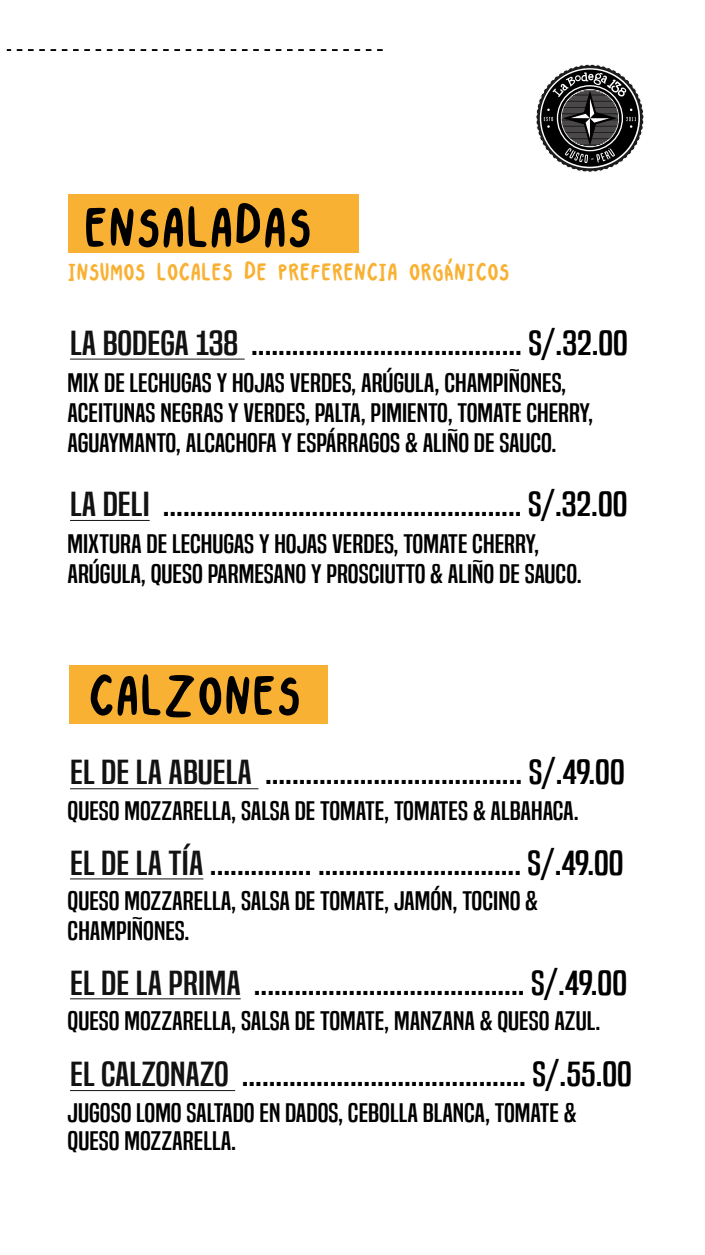
<style>
.page{position:relative;width:705px;height:1255px;background:#fff}
.page>*{position:absolute;margin:0;border:0;box-sizing:border-box;transform-origin:0 0}
.t1{font:87.56px "Kap";color:#000}
.t2{font:38.12px "Kap";color:#f8b133}
.t3{font:32.44px "Built Titling Rg";color:#000;scale:1.35 1}
.t4{font:25px/30px "Built Titling Rg";color:#000;scale:1.29 1}
.s1{color:rgb(0 0 0/.93)}
</style>
<div class="page">
<hr style="left:70px;top:359px;width:174px;height:1px;background:#717171">
<hr style="left:70px;top:520px;width:80px;height:1px;background:#202020">
<div style="left:68px;top:195px;width:290px;height:58px;background:#f8b133"></div>
<hr style="left:70px;top:788px;width:188px;height:1px;background:#525252">
<hr style="left:70px;top:879px;width:133px;height:1px;background:#9b9b9b">
<hr style="left:70px;top:998px;width:171px;height:1px;background:#5e5e5e">
<hr style="left:70px;top:1090px;width:165px;height:1px;background:#262626">
<div style="left:69px;top:666px;width:259px;height:58px;background:#f8b133"></div>
<svg style="left:536px;top:64px;width:108px;height:109px"></svg>
<svg style="left:7px;top:49px;width:375px;height:2px"></svg>
<h1 class="t1" style="left:83px;top:179px;width:230px">ensaladas</h1>
<h2 class="t2" style="left:68px;top:251px;width:443px">insumos locales de preferencia orgánicos</h2>
<p class="t3" style="left:70px;top:324px;width:414px"><span class="s1">LA BODEGA 138</span> ........................................ S/.32.00</p>
<p class="t4" style="left:68px;top:368px;width:409px">MIX DE LECHUGAS Y HOJAS VERDES, ARÚGULA, CHAMPIÑONES,<br>ACEITUNAS NEGRAS Y VERDES, PALTA, PIMIENTO, TOMATE CHERRY,<br>AGUAYMANTO, ALCACHOFA Y ESPÁRRAGOS &amp; ALIÑO DE SAUCO.</p>
<p class="t3" style="left:70px;top:485px;width:414px"><span class="s1">LA DELI</span> ..................................................... S/.32.00</p>
<p class="t4" style="left:68px;top:529px;width:400px">MIXTURA DE LECHUGAS Y HOJAS VERDES, TOMATE CHERRY,<br>ARÚGULA, QUESO PARMESANO Y PROSCIUTTO &amp; ALIÑO DE SAUCO.</p>
<h1 class="t1" style="left:88px;top:647px;width:215px">calzones</h1>
<p class="t3" style="left:70px;top:753px;width:412px"><span class="s1">EL DE LA ABUELA</span> ...................................... S/.49.00</p>
<p class="t4" style="left:68px;top:796px;width:397px">QUESO MOZZARELLA, SALSA DE TOMATE, TOMATES &amp; ALBAHACA.</p>
<p class="t3" style="left:70px;top:843px;width:411px"><span class="s1">EL DE LA TÍA</span>............... .............................. S/.49.00</p>
<p class="t4" style="left:68px;top:886px;width:366px">QUESO MOZZARELLA, SALSA DE TOMATE, JAMÓN, TOCINO &amp;<br>CHAMPIÑONES.</p>
<p class="t3" style="left:70px;top:963px;width:414px"><span class="s1">EL DE LA PRIMA</span> ........................................ S/.49.00</p>
<p class="t4" style="left:68px;top:1006px;width:414px">QUESO MOZZARELLA, SALSA DE TOMATE, MANZANA &amp; QUESO AZUL.</p>
<p class="t3" style="left:70px;top:1055px;width:417px"><span class="s1">EL CALZONAZO</span> .......................................... S/.55.00</p>
<p class="t4" style="left:68px;top:1099px;width:396px;line-height:28.1px">JUGOSO LOMO SALTADO EN DADOS, CEBOLLA BLANCA, TOMATE &amp;<br>QUESO MOZZARELLA.</p>
</div>
